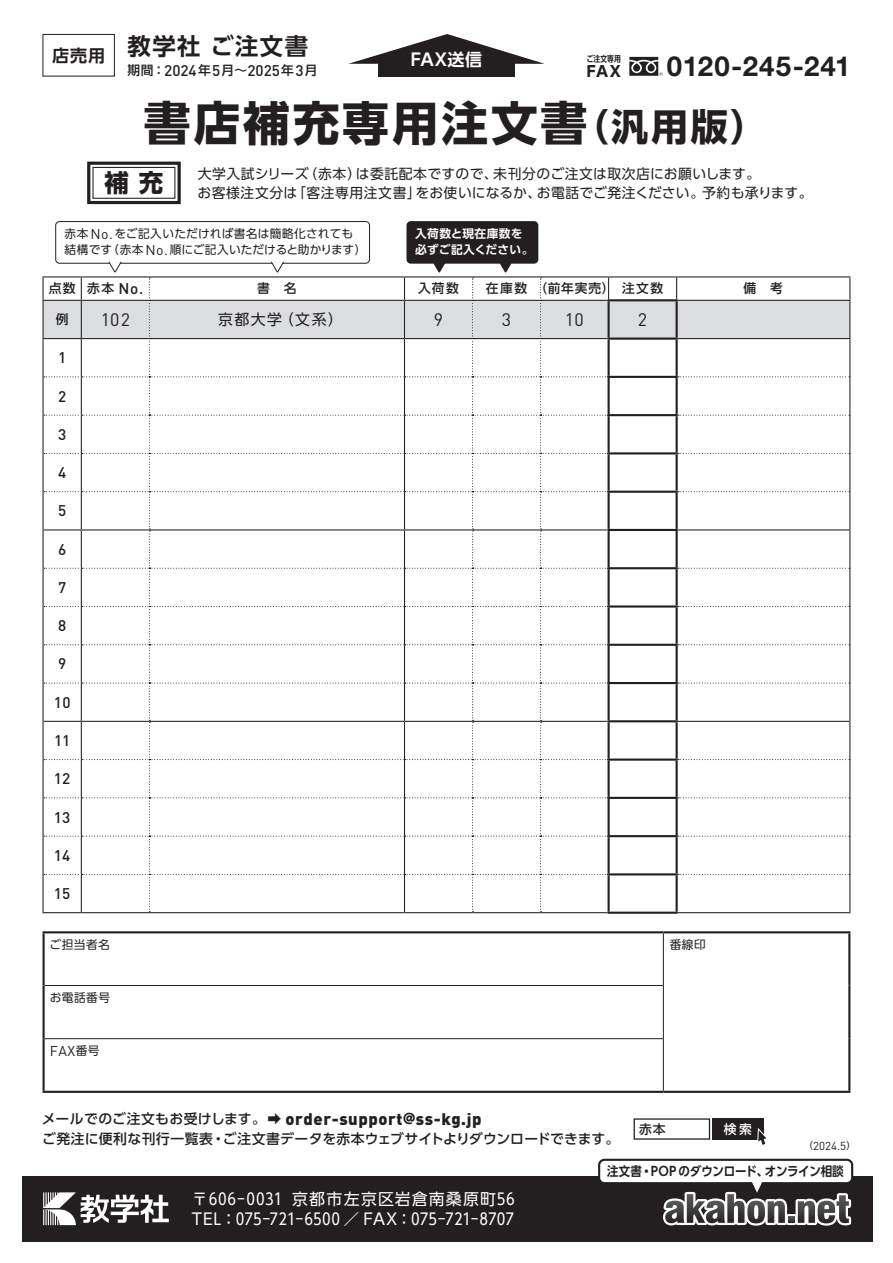
<style>
.page{position:relative;width:893px;height:1263px;background:#fff}
.page>*{position:absolute;margin:0;border:0;box-sizing:border-box;transform-origin:0 0}
.t1{font:700 46.8px "UD Shin Go Pr 6 N";letter-spacing:.06em;color:#231f20}
.t2{font:700 27.6px "Helvetica Neue LT Std";letter-spacing:.03em;color:#231f20}
.t3{font:700 24.45px "UD Shin Go Pr 6 N";color:#231f20}
.t4{font:700 23.4px "UD Shin Go Pr 6 N De";letter-spacing:.06em;color:#231f20}
.t5{font:17.85px "DIN";color:#231f20}
.t6{font:700 16.95px "UD Shin Go Pr 6 N De";letter-spacing:.045em;color:#fff}
.t7{font:700 16.95px "UD Shin Go Pr 6 N De";color:#231f20}
.t8{font:900 16.65px "DIN";letter-spacing:.035em;color:#231f20}
.t9{font:15.9px/20.2px "UD Shin Go Pr 6 N";letter-spacing:.06em;color:#fff}
.t10{font:500 15.3px "DIN";color:#231f20}
.t11{font:14.85px "UD Shin Go Pr 6 N";letter-spacing:.105em;color:#231f20}
.t12{font:700 14.85px "UD Shin Go Pr 6 N";color:#231f20}
.t13{font:14.1px "DIN";color:#231f20}
.t14{font:13.8px "UD Shin Go Pr 6 N";letter-spacing:.03em;color:#231f20}
.t15{font:500 13.8px "UD Shin Go Pr 6 N";letter-spacing:.015em;color:#231f20}
.t16{font:500 12.75px "UD Shin Go Pr 6 N";letter-spacing:.11em;color:#231f20}
.t17{font:12.75px "UD Shin Go C Oniz Pr 6 N De B";letter-spacing:-.01em;color:#231f20}
.t18{font:500 12.75px "UD Shin Go Pr 6 N";color:#fff}
.t19{font:11.7px/15.9px "UD Shin Go Pr 6 N";letter-spacing:.025em;color:#231f20}
.t20{font:700 11.7px/15.9px "UD Shin Go Pr 6 N De";letter-spacing:.03em;color:#fff}
.t21{font:11.55px "DIN";color:#231f20}
.t22{font:8.55px "UD Shin Go C Oeiz Pr 6 N De B";letter-spacing:.005em;color:#231f20}
.s1{font-family:"UD Shin Go Pr 6 N";font-size:12.75px}
.s2{font-size:37.35px}
.s3{font-family:"DIN";font-size:14.1px}
.s4{font-family:"DIN";font-size:15.3px}
.s5{font-family:"UD Shin Go Pr 6 N";font-size:11.7px}
.s6{font-family:"UD Shin Go Pr 6 N";font-weight:500;font-size:13.8px}
.s7{font-family:"UD Shin Go Pr 6 N";font-weight:700;font-size:13.8px}
.s8{font-family:"UD Shin Go Pr 6 N";font-size:9.6px}
</style>
<div class="page">
<hr style="left:43px;top:912px;width:38px;height:1px;background:#231f20">
<hr style="left:81px;top:912px;width:68px;height:1px;background:#231f20">
<hr style="left:149px;top:912px;width:255px;height:1px;background:#231f20">
<hr style="left:404px;top:912px;width:68px;height:1px;background:#231f20">
<hr style="left:472px;top:912px;width:69px;height:1px;background:#231f20">
<hr style="left:541px;top:912px;width:67px;height:1px;background:#231f20">
<hr style="left:678px;top:912px;width:172px;height:1px;background:#231f20">
<hr style="left:608px;top:912px;width:70px;height:2px;background:#231f20">
<hr style="left:43px;top:931px;width:620px;height:2px;background:#231f20">
<hr style="left:43px;top:933px;width:2px;height:52px;background:#231f20">
<hr style="left:663px;top:931px;width:187px;height:2px;background:#231f20">
<hr style="left:848px;top:933px;width:2px;height:52px;background:#231f20">
<hr style="left:43px;top:985px;width:2px;height:54px;background:#231f20">
<hr style="left:848px;top:985px;width:2px;height:54px;background:#231f20">
<hr style="left:43px;top:1039px;width:2px;height:52px;background:#231f20">
<hr style="left:848px;top:1039px;width:2px;height:52px;background:#231f20">
<hr style="left:43px;top:1091px;width:620px;height:2px;background:#231f20">
<hr style="left:663px;top:933px;width:1px;height:52px;background:#231f20">
<hr style="left:45px;top:985px;width:619px;height:1px;background:#231f20">
<hr style="left:663px;top:986px;width:1px;height:52px;background:#231f20">
<hr style="left:45px;top:1038px;width:619px;height:1px;background:#231f20">
<hr style="left:663px;top:1039px;width:1px;height:52px;background:#231f20">
<hr style="left:663px;top:1091px;width:187px;height:2px;background:#231f20">
<svg style="left:87px;top:161px;width:94px;height:44px"></svg>
<div style="left:92px;top:167px;width:83px;height:32px;border:1px solid #231f20"></div>
<div style="left:55px;top:221px;width:315px;height:43px;border:1px solid #231f20;border-radius:4px"></div>
<div style="left:406px;top:221px;width:132px;height:43px;background:#231f20;border-radius:4px"></div>
<svg style="left:43px;top:261px;width:807px;height:651px"></svg>
<div style="left:712px;top:1118px;width:51px;height:22px;background:#231f20"></div>
<div style="left:22px;top:1176px;width:850px;height:66px;background:#231f20"></div>
<svg style="left:43px;top:1192px;width:126px;height:33px"></svg>
<div style="left:599px;top:1160px;width:253px;height:23px;background:#fff;border-radius:5px"></div>
<div style="left:598px;top:1159px;width:255px;height:25px;border:2px solid #231f20;border-radius:5px"></div>
<svg style="left:663px;top:1127px;width:188px;height:98px"></svg>
<svg style="left:348px;top:34px;width:197px;height:30px"></svg>
<div style="left:378px;top:55px;width:136px;height:22px;background:#231f20"></div>
<div style="left:43px;top:34px;width:72px;height:43px;border:1px solid #231f20"></div>
<svg style="left:629px;top:57px;width:34px;height:19px"></svg>
<h3 class="t4" style="left:128px;top:27px;width:182px">教学社 ご注文書</h3>
<p class="t10" style="left:128px;top:60px;width:191px"><span class="s1">期間：</span>2024<span class="s1">年</span>5<span class="s1">月～</span>2025<span class="s1">年</span>3<span class="s1">月</span></p>
<p class="t7" style="left:52px;top:42px;width:54px">店売用</p>
<p class="t6" style="left:411px;top:46px;width:73px">FAX送信</p>
<h2 class="t2" style="left:667px;top:49px;width:185px">0120-245-241</h2>
<p class="t22" style="left:587px;top:52px;width:36px">ご注文専用</p>
<p class="t12" style="left:587px;top:59px;width:36px">FAX</p>
<h1 class="t1" style="left:144px;top:85px;width:625px">書店補充専用注文書<span class="s2">（汎用版）</span></h1>
<h3 class="t3" style="left:104px;top:163px;width:60px">補 充</h3>
<p class="t14" style="left:198px;top:162px;width:564px">大学入試シリーズ（赤本）は委託配本ですので、未刊分のご注文は取次店にお願いします。</p>
<p class="t14" style="left:198px;top:181px;width:616px">お客様注文分は「客注専用注文書」をお使いになるか、お電話でご発注ください。予約も承ります。</p>
<p class="t19" style="left:65px;top:226px;width:303px">赤本<span class="s3">No.</span>をご記入いただければ書名は簡略化されても結構です（赤本<span class="s3">No.</span>順にご記入いただけると助かります）</p>
<p class="t20" style="left:415px;top:226px;width:120px">入荷数と現在庫数を必ずご記入ください。</p>
<p class="t16" style="left:49px;top:278px;width:96px">点数 赤本 <span class="s4">No.</span></p>
<p class="t16" style="left:257px;top:278px;width:41px">書　名</p>
<p class="t16" style="left:418px;top:278px;width:42px">入荷数</p>
<p class="t16" style="left:486px;top:278px;width:179px">在庫数（前年実売）注文数</p>
<p class="t16" style="left:743px;top:278px;width:41px">備　考</p>
<p class="t16" style="left:56px;top:309px;width:14px">例</p>
<p class="t5" style="left:101px;top:308px;width:31px">102</p>
<p class="t11" style="left:218px;top:307px;width:126px">京都大学（文系）</p>
<p class="t5" style="left:434px;top:308px;width:11px">9</p>
<p class="t5" style="left:502px;top:308px;width:11px">3</p>
<p class="t5" style="left:565px;top:308px;width:20px">10</p>
<p class="t5" style="left:638px;top:308px;width:11px">2</p>
<p class="t10" style="left:58px;top:348px;width:10px">1</p>
<p class="t10" style="left:58px;top:386px;width:10px">2</p>
<p class="t10" style="left:58px;top:424px;width:10px">3</p>
<p class="t10" style="left:58px;top:463px;width:10px">4</p>
<p class="t10" style="left:58px;top:501px;width:10px">5</p>
<p class="t10" style="left:58px;top:539px;width:10px">6</p>
<p class="t10" style="left:58px;top:578px;width:10px">7</p>
<p class="t10" style="left:58px;top:616px;width:10px">8</p>
<p class="t10" style="left:58px;top:654px;width:10px">9</p>
<p class="t10" style="left:54px;top:692px;width:18px">10</p>
<p class="t10" style="left:54px;top:731px;width:18px">11</p>
<p class="t10" style="left:54px;top:769px;width:18px">12</p>
<p class="t10" style="left:54px;top:807px;width:18px">13</p>
<p class="t10" style="left:54px;top:845px;width:18px">14</p>
<p class="t10" style="left:54px;top:884px;width:18px">15</p>
<p class="t19" style="left:50px;top:936px;width:62px">ご担当者名</p>
<p class="t19" style="left:670px;top:936px;width:38px">番線印</p>
<p class="t19" style="left:50px;top:989px;width:62px">お電話番号</p>
<p class="t13" style="left:50px;top:1042px;width:51px">FAX<span class="s5">番号</span></p>
<p class="t8" style="left:42px;top:1108px;width:441px"><span class="s6">メールでのご注文もお受けします。➡</span> order-support<span class="s7">@</span>ss-kg.jp</p>
<p class="t15" style="left:42px;top:1128px;width:579px">ご発注に便利な刊行一覧表・ご注文書データを赤本ウェブサイトよりダウンロードできます。</p>
<p class="t16" style="left:639px;top:1119px;width:28px">赤本</p>
<p class="t18" style="left:724px;top:1119px;width:30px">検索</p>
<p class="t21" style="left:803px;top:1138px;width:54px"><span class="s8">（</span>2024.5<span class="s8">）</span></p>
<p class="t9" style="left:192px;top:1188px;width:324px">〒６０６-００３１　京都市左京区岩倉南桑原町５６<br>TEL：０７５-７２１-６５０0 ／ FAX：０７５-７２１-８７０７</p>
<p class="t17" style="left:607px;top:1161px;width:238px">注文書・POPのダウンロード、オンライン相談</p>
</div>
